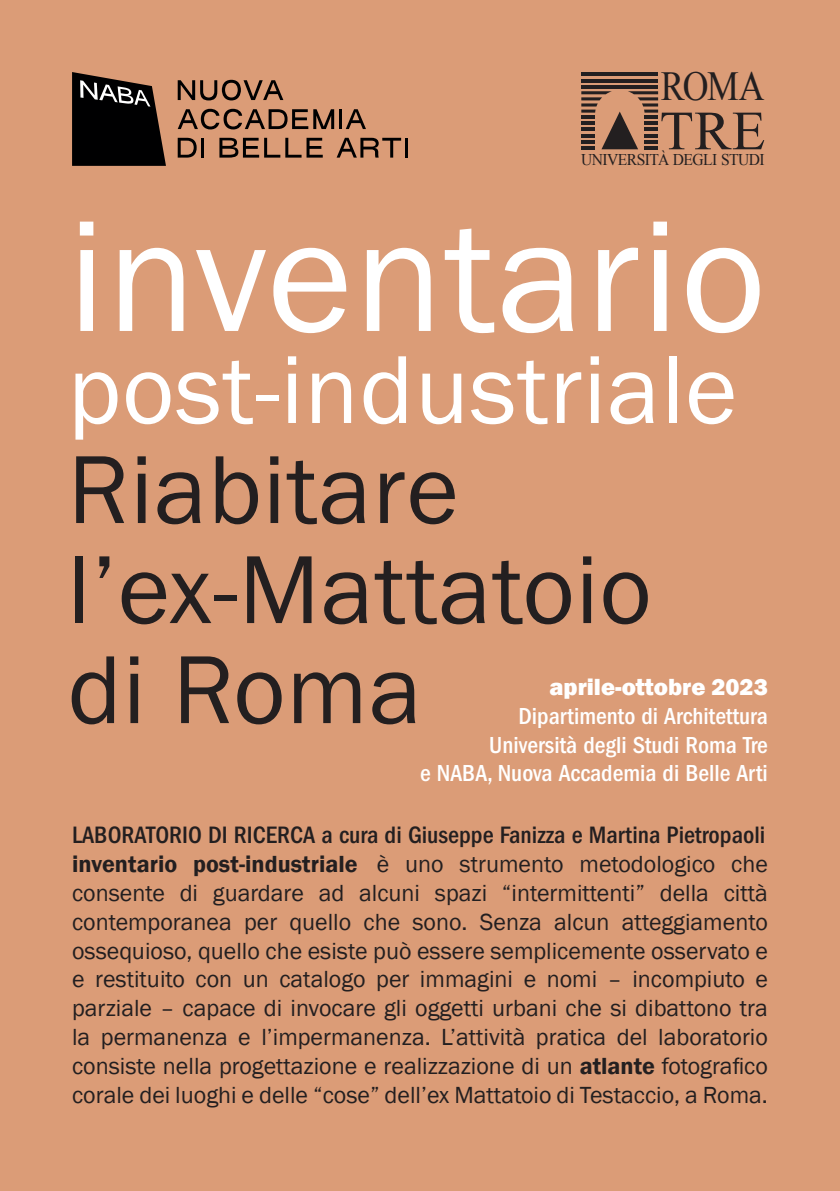
<style>
.page{position:relative;width:840px;height:1191px;background:#fff}
.page>*{position:absolute;margin:0;border:0;box-sizing:border-box;transform-origin:0 0}
.t1{font:164px "Franklin Gothic";letter-spacing:.01em;color:#fff}
.t2{font:100px "Franklin Gothic";letter-spacing:.01em;color:#231f20}
.t3{font:100px "Franklin Gothic";letter-spacing:.01em;color:#fff}
.t4{font:55.4px "Times New Roman";color:#231f20}
.t5{font:41.2px "Times New Roman";color:#231f20;scale:.87 1}
.t6{font:500 condensed 24.6px "Franklin Gothic";color:#231f20}
.t7{font:24px/28.8px "Franklin Gothic";color:#231f20;text-align:justify}
.t8{font:500 condensed 24px "Franklin Gothic";color:#fff}
.t9{font:800 24px "Franklin Gothic";color:#fff}
.t10{font:16.4px "Times New Roman";letter-spacing:-.035em;color:#231f20;scale:.95 1}
.s1{font-weight:600}
</style>
<div class="page">
<div style="left:0;top:0;width:839px;height:1191px;background:#db9c77"></div>
<hr style="left:581px;top:85px;width:76px;height:3px;background:#231f20">
<hr style="left:581px;top:79px;width:76px;height:3px;background:#231f20">
<hr style="left:581px;top:73px;width:76px;height:3px;background:#231f20">
<svg style="left:581px;top:91px;width:76px;height:58px"></svg>
<svg style="left:178px;top:80px;width:105px;height:20px"></svg>
<svg style="left:178px;top:109px;width:156px;height:20px"></svg>
<hr style="left:339px;top:109px;width:3px;height:20px;background:#000001">
<svg style="left:345px;top:109px;width:21px;height:20px"></svg>
<svg style="left:178px;top:138px;width:18px;height:20px"></svg>
<hr style="left:201px;top:138px;width:3px;height:20px;background:#000001">
<svg style="left:219px;top:138px;width:103px;height:20px"></svg>
<svg style="left:336px;top:138px;width:65px;height:20px"></svg>
<hr style="left:405px;top:138px;width:3px;height:20px;background:#000001">
<svg style="left:72px;top:72px;width:94px;height:94px;background:#2d241f"></svg>
<p class="t5" style="left:660px;top:59px;width:121px">ROMA</p>
<p class="t4" style="left:659px;top:93px;width:107px">TRE</p>
<p class="t10" style="left:581px;top:149px;width:194px">UNIVERSITÀ DEGLI STUDI</p>
<p class="t1" style="left:68px;top:174px;width:699px">inventario</p>
<p class="t3" style="left:68px;top:327px;width:670px">post-industriale</p>
<p class="t2" style="left:68px;top:427px;width:392px">Riabitare</p>
<p class="t2" style="left:68px;top:527px;width:585px">l’ex-Mattatoio</p>
<p class="t2" style="left:68px;top:627px;width:355px">di Roma</p>
<p class="t9" style="left:549px;top:671px;width:220px">aprile-ottobre 2023</p>
<p class="t8" style="left:518px;top:702px;width:251px">Dipartimento di Architettura</p>
<p class="t8" style="left:489px;top:731px;width:280px">Università degli Studi Roma Tre</p>
<p class="t8" style="left:420px;top:760px;width:349px">e NABA, Nuova Accademia di Belle Arti</p>
<p class="t6" style="left:72px;top:821px;width:694px">LABORATORIO DI RICERCA a cura di Giuseppe Fanizza e Martina Pietropaoli</p>
<p class="t7" style="left:72px;top:850px;width:697px"><span class="s1">inventario post-industriale</span> è uno strumento metodologico che consente di guardare ad alcuni spazi “intermittenti” della città contemporanea per quello che sono. Senza alcun atteggiamento ossequioso, quello che esiste può essere semplicemente osservato e</p>
<p class="t7" style="left:72px;top:965px;width:697px">e restituito con un catalogo per immagini e nomi – incompiuto e parziale – capace di invocare gli oggetti urbani che si dibattono tra la permanenza e l’impermanenza. L’attività pratica del laboratorio consiste nella progettazione e realizzazione di un <span class="s1">atlante</span> fotografico corale dei luoghi e delle “cose” dell’ex Mattatoio di Testaccio, a Roma.</p>
</div>
